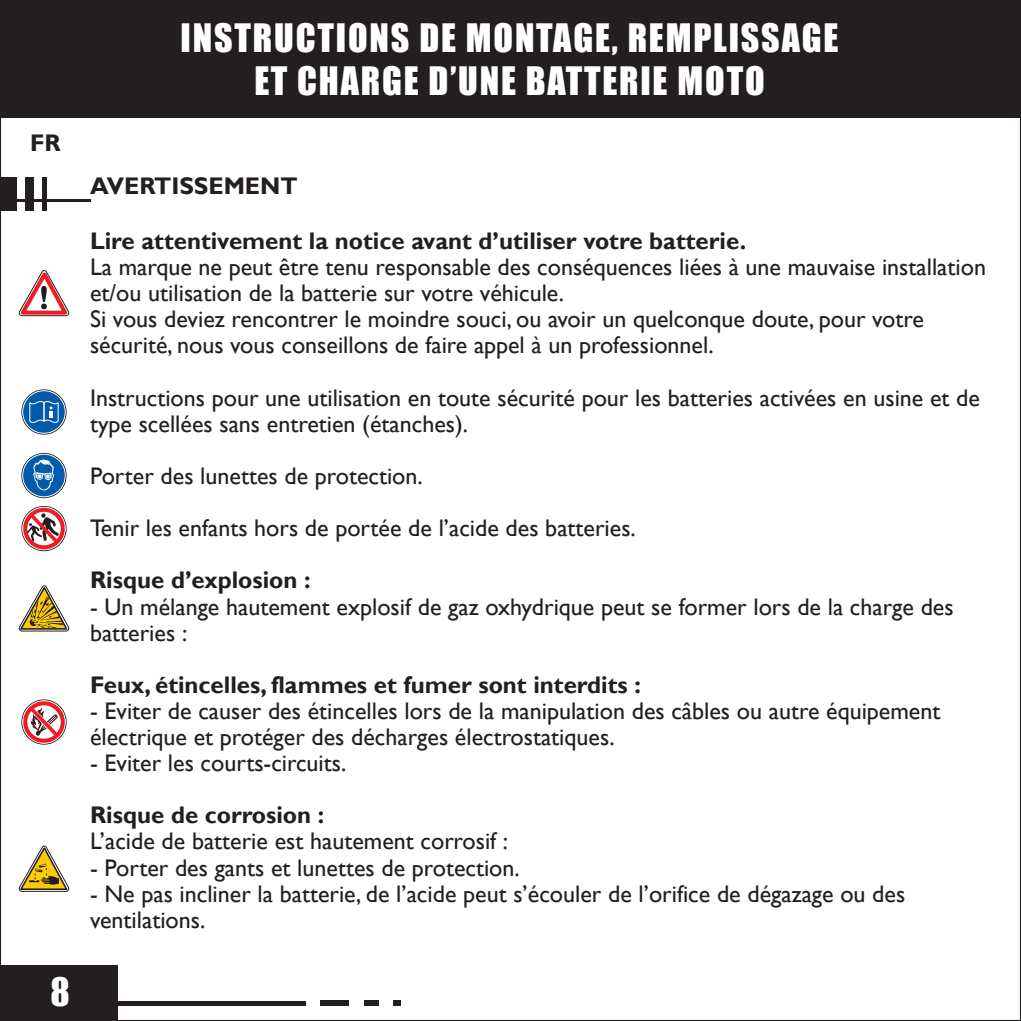
<style>
.page{position:relative;width:1021px;height:1021px;background:#fff}
.page>*{position:absolute;margin:0;border:0;box-sizing:border-box;transform-origin:0 0}
.t1{font:36px/43.2px "Impact";letter-spacing:.05em;color:#fff;text-align:center}
.t2{font:24px/26.1px "Gill Sans";color:#231f20}
.t3{font:700 24px "Gill Sans";color:#231f20}
</style>
<div class="page">
<div style="left:0;top:0;width:1020px;height:117px;background:#231f20"></div>
<hr style="left:0;top:199px;width:90px;height:3px;background:#231f20">
<div style="left:0;top:178px;width:17px;height:33px;background:#231f20"></div>
<div style="left:25px;top:178px;width:9px;height:33px;background:#231f20"></div>
<hr style="left:43px;top:178px;width:4px;height:33px;background:#231f20">
<hr style="left:0;top:1001px;width:305px;height:4px;background:#231f20">
<div style="left:0;top:965px;width:117px;height:55px;background:#231f20"></div>
<div style="left:320px;top:1000px;width:29px;height:5px;background:#231f20"></div>
<div style="left:364px;top:1000px;width:14px;height:5px;background:#231f20"></div>
<svg style="left:393px;top:1000px;width:7px;height:5px"></svg>
<svg style="left:21px;top:699px;width:46px;height:46px"></svg>
<div style="left:22px;top:700px;width:44px;height:44px;border:1px solid #fff;border-radius:50%"></div>
<svg style="left:23px;top:701px;width:42px;height:41px"></svg>
<svg style="left:18px;top:845px;width:51px;height:47px"></svg>
<svg style="left:18px;top:585px;width:51px;height:46px"></svg>
<svg style="left:21px;top:452px;width:46px;height:46px"></svg>
<svg style="left:22px;top:454px;width:44px;height:43px"></svg>
<div style="left:22px;top:453px;width:44px;height:44px;border:1px solid #fff;border-radius:50%"></div>
<svg style="left:33px;top:458px;width:21px;height:32px"></svg>
<svg style="left:21px;top:389px;width:46px;height:46px"></svg>
<svg style="left:22px;top:390px;width:44px;height:43px"></svg>
<div style="left:22px;top:390px;width:44px;height:44px;border:1px solid #fff;border-radius:50%"></div>
<svg style="left:29px;top:401px;width:30px;height:22px"></svg>
<svg style="left:21px;top:505px;width:46px;height:46px"></svg>
<div style="left:22px;top:506px;width:44px;height:44px;border:1px solid #fff;border-radius:50%"></div>
<svg style="left:23px;top:508px;width:42px;height:41px"></svg>
<svg style="left:18px;top:270px;width:52px;height:47px"></svg>
<p class="t3" style="left:30px;top:128px;width:32px">FR</p>
<h1 class="t1" style="left:50px;top:969px;width:21px">8</h1>
<h1 class="t1" style="left:181px;top:15px;width:659px">INSTRUCTIONS DE MONTAGE, REMPLISSAGE<br>ET CHARGE D’UNE BATTERIE MOTO</h1>
<p class="t3" style="left:90px;top:171px;width:209px">AVERTISSEMENT</p>
<p class="t3" style="left:90px;top:226px;width:657px">Lire attentivement la notice avant d’utiliser votre batterie.</p>
<p class="t2" style="left:90px;top:254px;width:897px">La marque ne peut être tenu responsable des conséquences liées à une mauvaise installation et/ou utilisation de la batterie sur votre véhicule.<br>Si vous deviez rencontrer le moindre souci, ou avoir un quelconque doute, pour votre sécurité, nous vous conseillons de faire appel à un professionnel.</p>
<p class="t2" style="left:90px;top:385px;width:891px">Instructions pour une utilisation en toute sécurité pour les batteries activées en usine et de type scellées sans entretien (étanches).</p>
<p class="t2" style="left:90px;top:450px;width:547px;line-height:52.2px">Porter des lunettes de protection.<br>Tenir les enfants hors de portée de l’acide des batteries.</p>
<p class="t3" style="left:90px;top:566px;width:222px">Risque d’explosion :</p>
<p class="t2" style="left:90px;top:594px;width:865px">- Un mélange hautement explosif de gaz oxhydrique peut se former lors de la charge des batteries :</p>
<p class="t3" style="left:90px;top:670px;width:552px">Feux, étincelles, flammes et fumer sont interdits :</p>
<p class="t2" style="left:90px;top:698px;width:852px">- Eviter de causer des étincelles lors de la manipulation des câbles ou autre équipement électrique et protéger des décharges électrostatiques.</p>
<p class="t2" style="left:90px;top:750px;width:258px">- Eviter les courts-circuits.</p>
<p class="t3" style="left:90px;top:800px;width:236px">Risque de corrosion :</p>
<p class="t2" style="left:90px;top:828px;width:419px">L’acide de batterie est hautement corrosif :</p>
<p class="t2" style="left:90px;top:854px;width:431px">- Porter des gants et lunettes de protection.</p>
<p class="t2" style="left:90px;top:881px;width:816px">- Ne pas incliner la batterie, de l’acide peut s’écouler de l’orifice de dégazage ou des ventilations.</p>
</div>
